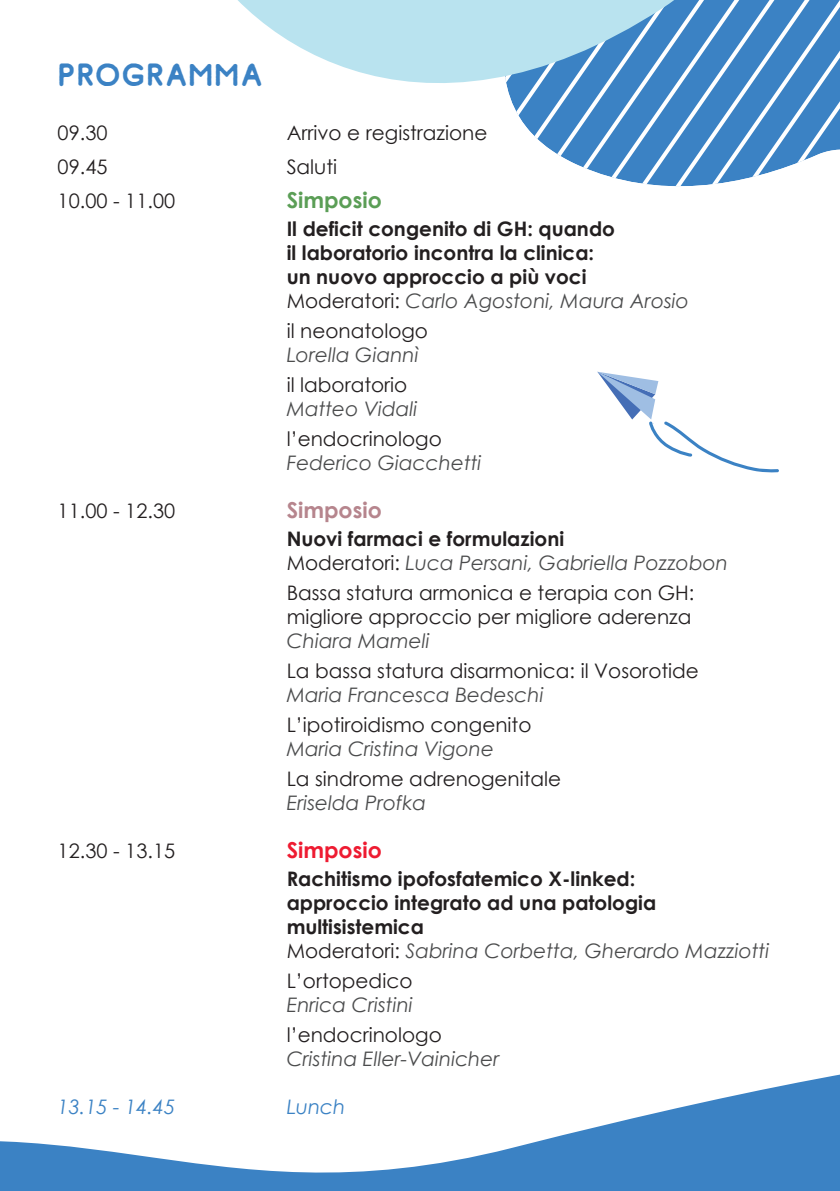
<style>
.page{position:relative;width:840px;height:1191px;background:#fff}
.page>*{position:absolute;margin:0;border:0;box-sizing:border-box;transform-origin:0 0}
.t1{font:32px "Comodo Free Vintage";letter-spacing:-.015em;color:#3b82c4}
.t2{font:700 22px "Century Gothic";color:#5b9e56}
.t3{font:700 22px "Century Gothic";color:#b6858d}
.t4{font:700 22px "Century Gothic";color:#ee1b31}
.t5{font:20px/24px "Century Gothic";color:#231f20}
.t6{font:700 20px/24px "Century Gothic";color:#231f20}
.t7{font:italic 20px/24px "Century Gothic";color:#4b4c4d}
.t8{font:italic 20px "Century Gothic";color:#3b82c4}
.s1{font-weight:400}
.s2{font-weight:400;font-style:italic;color:#4b4c4d}
.s3{font-weight:700;font-style:normal;color:#231f20}
.s4{font-style:normal;color:#231f20}
</style>
<div class="page">
<svg style="left:583px;top:167px;width:203px;height:20px"></svg>
<svg style="left:0;top:1074px;width:839px;height:117px"></svg>
<svg style="left:238px;top:0;width:601px;height:167px"></svg>
<svg style="left:597px;top:372px;width:181px;height:100px"></svg>
<h1 class="t1" style="left:57px;top:63px;width:207px">PROGRAMMA</h1>
<p class="t5" style="left:58px;top:120px;width:51px">09.30</p>
<p class="t5" style="left:286px;top:120px;width:202px">Arrivo e registrazione</p>
<p class="t5" style="left:58px;top:154px;width:51px">09.45</p>
<p class="t5" style="left:286px;top:154px;width:52px">Saluti</p>
<p class="t5" style="left:58px;top:188px;width:119px">10.00 - 11.00</p>
<p class="t2" style="left:286px;top:183px;width:97px">Simposio</p>
<p class="t6" style="left:286px;top:216px;width:403px">Il deficit congenito di GH: quando<br>il laboratorio incontra la clinica:<br>un nuovo approccio a più voci <span class="s1">Moderatori:</span> <span class="s2">Carlo Agostoni, Maura Arosio</span></p>
<p class="t5" style="left:286px;top:318px;width:143px">il neonatologo</p>
<p class="t7" style="left:286px;top:342px;width:134px">Lorella Giannì</p>
<p class="t5" style="left:286px;top:372px;width:122px">il laboratorio</p>
<p class="t7" style="left:286px;top:396px;width:132px">Matteo Vidali</p>
<p class="t5" style="left:286px;top:426px;width:156px">l’endocrinologo</p>
<p class="t7" style="left:286px;top:450px;width:196px">Federico Giacchetti</p>
<p class="t5" style="left:58px;top:498px;width:119px">11.00 - 12.30</p>
<p class="t3" style="left:286px;top:493px;width:97px">Simposio</p>
<p class="t7" style="left:286px;top:526px;width:442px"><span class="s3">Nuovi farmaci e formulazioni<br></span><span class="s4">Moderatori:</span> Luca Persani, Gabriella Pozzobon</p>
<p class="t5" style="left:286px;top:580px;width:409px">Bassa statura armonica e terapia con GH: migliore approccio per migliore aderenza</p>
<p class="t7" style="left:286px;top:628px;width:145px">Chiara Mameli</p>
<p class="t5" style="left:286px;top:658px;width:413px">La bassa statura disarmonica: il Vosorotide</p>
<p class="t7" style="left:286px;top:682px;width:258px">Maria Francesca Bedeschi</p>
<p class="t5" style="left:286px;top:712px;width:246px">L’ipotiroidismo congenito</p>
<p class="t7" style="left:286px;top:736px;width:209px">Maria Cristina Vigone</p>
<p class="t5" style="left:286px;top:766px;width:276px">La sindrome adrenogenitale</p>
<p class="t7" style="left:286px;top:790px;width:141px">Eriselda Profka</p>
<p class="t5" style="left:58px;top:838px;width:119px">12.30 - 13.15</p>
<p class="t4" style="left:286px;top:833px;width:97px">Simposio</p>
<p class="t6" style="left:286px;top:866px;width:484px">Rachitismo ipofosfatemico X-linked:<br>approccio integrato ad una patologia multisistemica<br><span class="s1">Moderatori:</span> <span class="s2">Sabrina Corbetta, Gherardo Mazziotti</span></p>
<p class="t5" style="left:286px;top:968px;width:127px">L’ortopedico</p>
<p class="t7" style="left:286px;top:992px;width:128px">Enrica Cristini</p>
<p class="t5" style="left:286px;top:1022px;width:156px">l’endocrinologo</p>
<p class="t7" style="left:286px;top:1046px;width:214px">Cristina Eller-Vainicher</p>
<p class="t8" style="left:58px;top:1093px;width:119px">13.15 - 14.45</p>
<p class="t8" style="left:286px;top:1093px;width:60px">Lunch</p>
</div>
